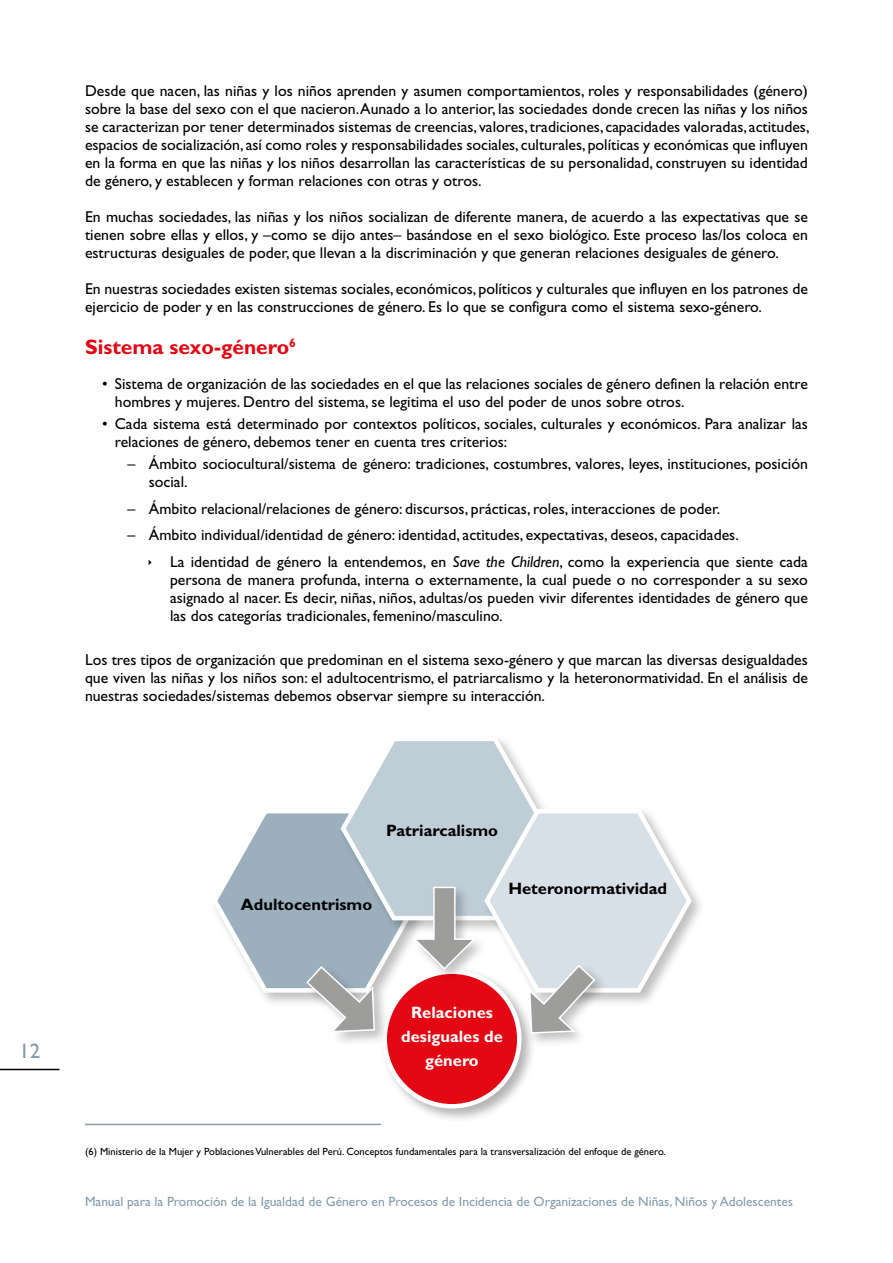
<style>
.page{position:relative;width:893px;height:1263px;background:#fff}
.page>*{position:absolute;margin:0;border:0;box-sizing:border-box;transform-origin:0 0}
.t1{font:700 21px "Gill Sans";color:#e30613}
.t2{font:21px "Gill Sans";color:#859cac}
.t3{font:700 16.5px "Gill Sans";color:#000}
.t4{font:700 16.5px/24px "Gill Sans";color:#fff;text-align:center}
.t5{font:15.75px/18px "Gill Sans";color:#000}
.t6{font:13.5px "Gill Sans";color:#859cac}
.t7{font:10.5px "Gill Sans";color:#000}
.s1{font-family:"Gill Sans Std"}
.s2{font-style:italic}
</style>
<div class="page">
<hr style="left:0;top:1069px;width:60px;height:1px;background:#000">
<div style="left:379px;top:966px;width:158px;height:158px;background:#000;opacity:.3"></div>
<div style="left:385px;top:972px;width:134px;height:134px;background:#e30613;border-radius:50%"></div>
<hr style="left:85px;top:1124px;width:296px;height:1px;background:#859cac">
<div style="left:304px;top:964px;width:86px;height:83px;background:#000;opacity:.25"></div>
<div style="left:526px;top:963px;width:83px;height:85px;background:#000;opacity:.25"></div>
<svg style="left:215px;top:739px;width:479px;height:295px"></svg>
<p class="t5" style="left:85px;top:82px;width:726px;text-align:justify">Desde que nacen, las niñas y los niños aprenden y asumen comportamientos, roles y responsabilidades (género) sobre la base del sexo con el que nacieron. Aunado a lo anterior, las sociedades donde crecen las niñas y los niños se caracterizan por tener determinados sistemas de creencias, valores, tradiciones, capacidades valoradas, actitudes, espacios de socialización, así como roles y responsabilidades sociales, culturales, políticas y económicas que influyen en la forma en que las niñas y los niños desarrollan las características de su personalidad, construyen su identidad de género, y establecen y forman relaciones con otras y otros.</p>
<p class="t5" style="left:85px;top:208px;width:724px;text-align:justify">En muchas sociedades, las niñas y los niños socializan de diferente manera, de acuerdo a las expectativas que se tienen sobre ellas y ellos, y –como se dijo antes– basándose en el sexo biológico. Este proceso las/los coloca en estructuras desiguales de poder, que llevan a la discriminación y que generan relaciones desiguales de género.</p>
<p class="t5" style="left:85px;top:280px;width:724px">En nuestras sociedades existen sistemas sociales, económicos, políticos y culturales que influyen en los patrones de ejercicio de poder y en las construcciones de género. Es lo que se configura como el sistema sexo-género.</p>
<h1 class="t1" style="left:85px;top:334px;width:212px">Sistema sexo-género<sup>6</sup></h1>
<p class="t5" style="left:115px;top:375px;width:695px;text-indent:-13px">• Sistema de organización de las sociedades en el que las relaciones sociales de género definen la relación entre hombres y mujeres. Dentro del sistema, se legitima el uso del poder de unos sobre otros.</p>
<p class="t5" style="left:115px;top:415px;width:695px;text-indent:-13px">• Cada sistema está determinado por contextos políticos, sociales, culturales y económicos. Para analizar las relaciones de género, debemos tener en cuenta tres criterios:</p>
<p class="t5" style="left:149px;top:455px;width:661px;text-indent:-21px"><span class="s1">–</span> Ámbito sociocultural/sistema de género: tradiciones, costumbres, valores, leyes, instituciones, posición social.</p>
<p class="t5" style="left:128px;top:500px;width:594px"><span class="s1">–</span> Ámbito relacional/relaciones de género: discursos, prácticas, roles, interacciones de poder.</p>
<p class="t5" style="left:170px;top:522px;width:639px;line-height:26.5px;text-indent:-43px"><span class="s1">–</span> Ámbito individual/identidad de género: identidad, actitudes, expectativas, deseos, capacidades.<br>La identidad de género la entendemos, en <span class="s2">Save the Children</span>, como la experiencia que siente cada</p>
<p class="t5" style="left:170px;top:571px;width:639px;text-align:justify">persona de manera profunda, interna o externamente, la cual puede o no corresponder a su sexo asignado al nacer. Es decir, niñas, niños, adultas/os pueden vivir diferentes identidades de género que las dos categorías tradicionales, femenino/masculino.</p>
<p class="t5" style="left:85px;top:651px;width:724px;text-align:justify">Los tres tipos de organización que predominan en el sistema sexo-género y que marcan las diversas desigualdades que viven las niñas y los niños son: el adultocentrismo, el patriarcalismo y la heteronormatividad. En el análisis de nuestras sociedades/sistemas debemos observar siempre su interacción.</p>
<h1 class="t2" style="left:19px;top:1039px;width:22px">12</h1>
<p class="t3" style="left:386px;top:820px;width:114px">Patriarcalismo</p>
<p class="t3" style="left:241px;top:894px;width:133px">Adultocentrismo</p>
<p class="t3" style="left:508px;top:878px;width:160px">Heteronormatividad</p>
<p class="t4" style="left:401px;top:1000px;width:103px">Relaciones desiguales de género</p>
<p class="t7" style="left:85px;top:1146px;width:582px">(6) Ministerio de la Mujer y Poblaciones Vulnerables del Perú. Conceptos fundamentales para la transversalización del enfoque de género.</p>
<p class="t6" style="left:85px;top:1194px;width:709px">Manual para la Promoción de la Igualdad de Género en Procesos de Incidencia de Organizaciones de Niñas, Niños y Adolescentes</p>
</div>
